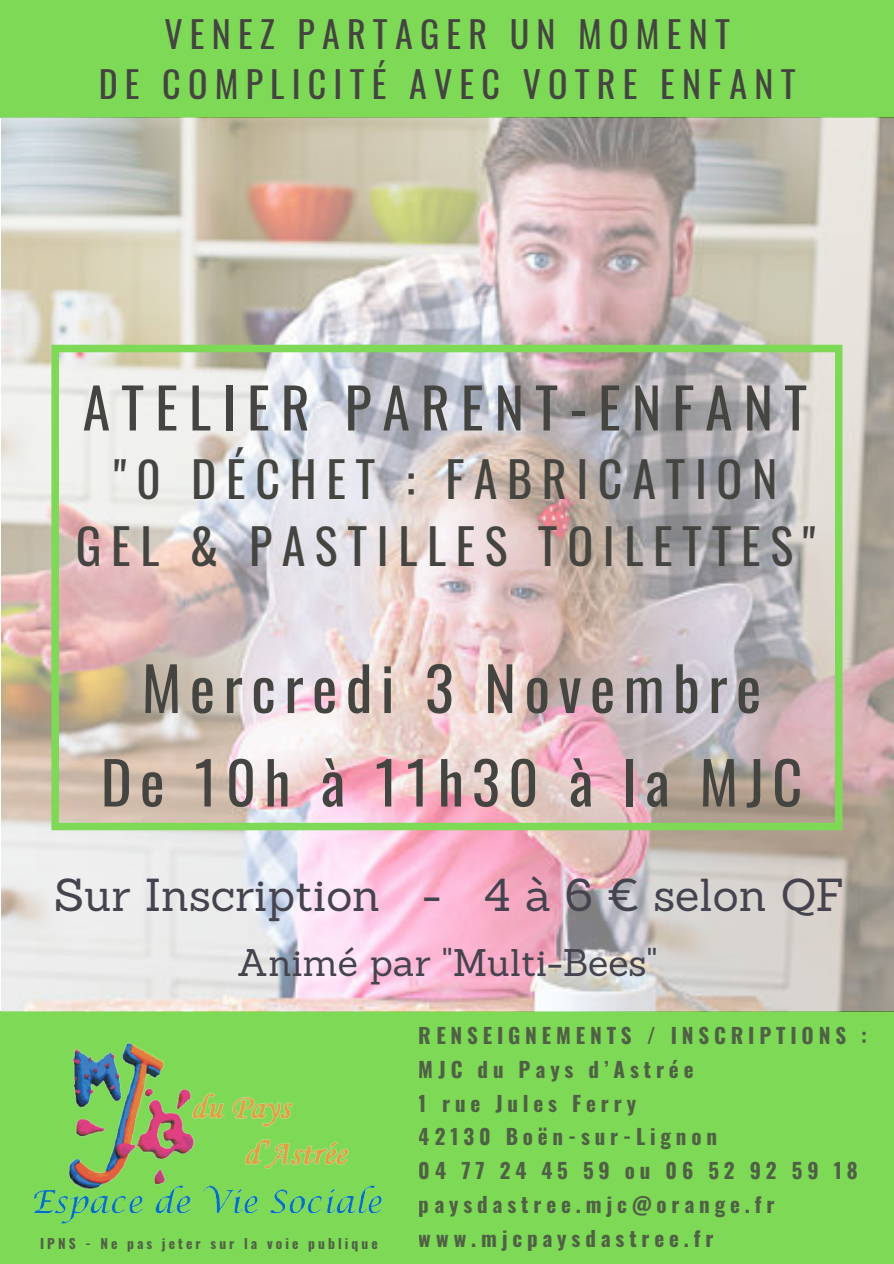
<style>
.page{position:relative;width:894px;height:1264px;background:#fff}
.page>*{position:absolute;margin:0;border:0;box-sizing:border-box;transform-origin:0 0}
.t1{font:60px "Oswald";letter-spacing:.14em;color:#444440}
.t2{font:58.5px "Oswald";letter-spacing:.14em;color:#444440}
.t3{font:55.5px "Oswald";letter-spacing:.2em;color:#444440}
.t4{font:48px/66.4px "Oswald";letter-spacing:.2em;color:#444440;text-align:center}
.t5{font:45px "Sanchez";color:#45434e}
.t6{font:37.5px "Sanchez";color:#45434e}
.t7{font:36px "Oswald";letter-spacing:.2em;color:#444440}
.t8{font:700 21px/33.8px "Oswald";letter-spacing:.23em;color:#444440}
.t9{font:700 13.5px "Oswald";letter-spacing:.23em;color:#444440}
</style>
<div class="page">
<div style="left:0;top:1011px;width:893px;height:252px;background:#7ed957"></div>
<div style="left:0;top:0;width:893px;height:117px;background:#7ed957"></div>
<img style="left:2px;top:118px;width:891px;height:893px">
<img style="left:51px;top:345px;width:791px;height:485px">
<img style="left:33px;top:1042px;width:349px;height:182px">
<p class="t7" style="left:164px;top:6px;width:566px">VENEZ PARTAGER UN MOMENT</p>
<p class="t7" style="left:99px;top:56px;width:698px">DE COMPLICITÉ AVEC VOTRE ENFANT</p>
<p class="t3" style="left:83px;top:364px;width:725px">ATELIER PARENT-ENFANT</p>
<p class="t4" style="left:76px;top:444px;width:741px">"0 DÉCHET : FABRICATION<br>GEL &amp; PASTILLES TOILETTES"</p>
<p class="t1" style="left:142px;top:641px;width:621px">Mercredi 3 Novembre</p>
<p class="t2" style="left:101px;top:736px;width:702px">De 10h à 11h30 à la MJC</p>
<p class="t5" style="left:54px;top:865px;width:791px">Sur Inscription - 4 à 6 € selon QF</p>
<p class="t6" style="left:237px;top:938px;width:421px">Animé par "Multi-Bees"</p>
<p class="t9" style="left:40px;top:1232px;width:339px">IPNS - Ne pas jeter sur la voie publique</p>
<p class="t8" style="left:419px;top:1017px;width:449px">RENSEIGNEMENTS / INSCRIPTIONS :<br>MJC du Pays d’Astrée<br>1 rue Jules Ferry<br>42130 Boën-sur-Lignon<br>04 77 24 45 59 ou 06 52 92 59 18 paysdastree.mjc@orange.fr www.mjcpaysdastree.fr</p>
</div>
